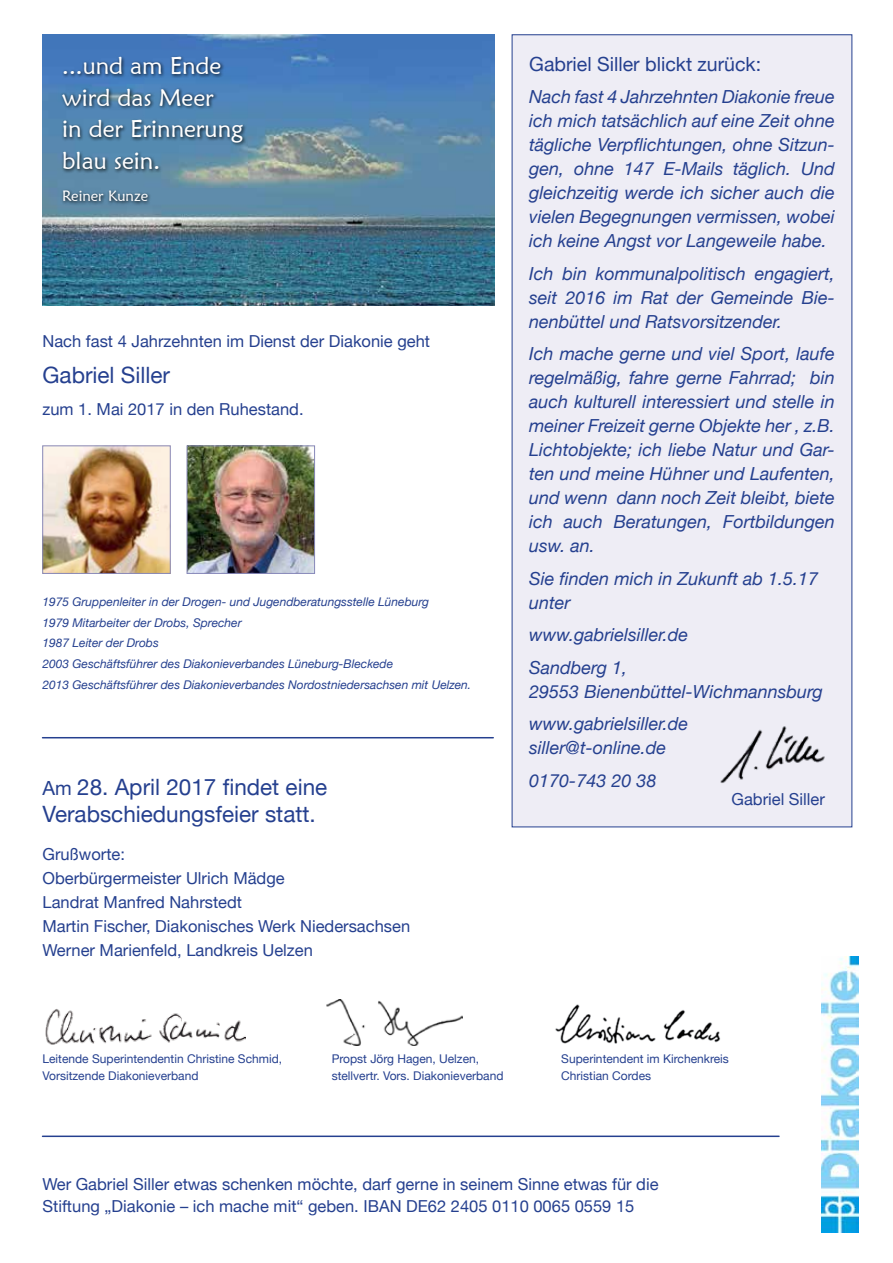
<style>
.page{position:relative;width:893px;height:1263px;background:#fff}
.page>*{position:absolute;margin:0;border:0;box-sizing:border-box;transform-origin:0 0}
.t1{font:24px/31.8px "Maiandra GD";color:#fff}
.t2{font:22.5px/27px "Helvetica Neue";color:#25408f}
.t3{font:19.5px "Helvetica Neue";color:#25408f}
.t4{font:italic 18px/24px "Helvetica Neue";color:#25408f}
.t5{font:16.5px/24px "Helvetica Neue";color:#25408f}
.t6{font:15px "Maiandra GD";color:#fff}
.t7{font:italic 12px/20.7px "Helvetica Neue";color:#25408f}
.t8{font:12px/16.5px "Helvetica Neue";color:#25408f}
.s1{font-size:19.5px}
</style>
<div class="page">
<img style="left:43px;top:34px;width:452px;height:271px">
<div style="left:60px;top:55px;width:188px;height:151px;background:#000;opacity:.85"></div>
<img style="left:821px;top:956px;width:37px;height:276px">
<img style="left:189px;top:448px;width:124px;height:124px">
<div style="left:187px;top:446px;width:128px;height:128px;border:1px solid #8889ba"></div>
<img style="left:45px;top:448px;width:123px;height:124px">
<div style="left:43px;top:446px;width:127px;height:128px;border:1px solid #8889ba"></div>
<img style="left:45px;top:1009px;width:201px;height:36px">
<img style="left:326px;top:1000px;width:136px;height:46px">
<img style="left:555px;top:1004px;width:166px;height:40px">
<hr style="left:43px;top:737px;width:450px;height:1px;background:#25408f">
<hr style="left:43px;top:1135px;width:736px;height:2px;background:#25408f">
<div style="left:512px;top:35px;width:340px;height:792px;background:#eeedf5"></div>
<img style="left:720px;top:726px;width:105px;height:57px">
<h1 class="t1" style="left:62px;top:49px;width:183px">...und am Ende wird das Meer<br>in der Erinnerung blau sein.</h1>
<p class="t6" style="left:62px;top:186px;width:87px">Reiner Kunze</p>
<p class="t5" style="left:43px;top:330px;width:389px">Nach fast 4 Jahrzehnten im Dienst der Diakonie geht</p>
<p class="t2" style="left:43px;top:363px;width:129px">Gabriel Siller</p>
<p class="t5" style="left:43px;top:399px;width:263px">zum 1. Mai 2017 in den Ruhestand.</p>
<p class="t7" style="left:43px;top:592px;width:430px">1975 Gruppenleiter in der Drogen- und Jugendberatungsstelle Lüneburg<br>1979 Mitarbeiter der Drobs, Sprecher<br>1987 Leiter der Drobs<br>2003 Geschäftsführer des Diakonieverbandes Lüneburg-Bleckede<br>2013 Geschäftsführer des Diakonieverbandes Nordostniedersachsen mit Uelzen.</p>
<p class="t2" style="left:43px;top:775px;width:286px"><span class="s1">Am</span> 28. April 2017 findet eine<br>Verabschiedungsfeier statt.</p>
<p class="t5" style="left:43px;top:843px;width:369px">Grußworte:<br>Oberbürgermeister Ulrich Mädge<br>Landrat Manfred Nahrstedt<br>Martin Fischer, Diakonisches Werk Niedersachsen<br>Werner Marienfeld, Landkreis Uelzen</p>
<p class="t3" style="left:529px;top:50px;width:233px">Gabriel Siller blickt zurück:</p>
<p class="t4" style="left:529px;top:86px;width:307px;text-align:justify">Nach fast 4 Jahrzehnten Diakonie freue ich mich tatsächlich auf eine Zeit ohne tägliche Verpflichtungen, ohne Sitzun&shy;gen, ohne 147 E-Mails täglich. Und gleichzeitig werde ich sicher auch die vielen Begegnungen vermissen, wobei ich keine Angst vor Langeweile habe.</p>
<p class="t4" style="left:529px;top:262px;width:307px;text-align:justify">Ich bin kommunalpolitisch engagiert, seit 2016 im Rat der Gemeinde Bie&shy;nenbüttel und Ratsvorsitzender.</p>
<p class="t4" style="left:529px;top:343px;width:307px;text-align:justify">Ich mache gerne und viel Sport, laufe regelmäßig, fahre gerne Fahrrad; bin auch kulturell interessiert und stelle in meiner Freizeit gerne Objekte her , z.B.<br>Lichtobjekte; ich liebe Natur und Gar&shy;ten und meine Hühner und Laufenten, und wenn dann noch Zeit bleibt, biete ich auch Beratungen, Fortbildungen usw. an.</p>
<p class="t4" style="left:529px;top:567px;width:290px">Sie finden mich in Zukunft ab 1.5.17 unter</p>
<p class="t4" style="left:529px;top:619px;width:160px;line-height:32.5px">www.gabrielsiller.de<br>Sandberg 1,</p>
<p class="t4" style="left:529px;top:676px;width:295px;line-height:32.5px">29553 Bienenbüttel-Wichmannsburg www.gabrielsiller.de</p>
<p class="t4" style="left:529px;top:732px;width:138px;line-height:32.5px">siller@t-online.de<br>0170-743 20 38</p>
<p class="t5" style="left:731px;top:788px;width:95px">Gabriel Siller</p>
<p class="t8" style="left:43px;top:1051px;width:241px">Leitende Superintendentin Christine Schmid,<br>Vorsitzende Diakonieverband</p>
<p class="t8" style="left:332px;top:1051px;width:173px">Propst Jörg Hagen, Uelzen, stellvertr. Vors. Diakonieverband</p>
<p class="t8" style="left:561px;top:1051px;width:169px">Superintendent im Kirchenkreis<br>Christian Cordes</p>
<p class="t5" style="left:43px;top:1173px;width:618px;line-height:22.5px">Wer Gabriel Siller etwas schenken möchte, darf gerne in seinem Sinne etwas für die<br>Stiftung „Diakonie – ich mache mit“ geben. IBAN DE62 2405 0110 0065 0559 15</p>
</div>
